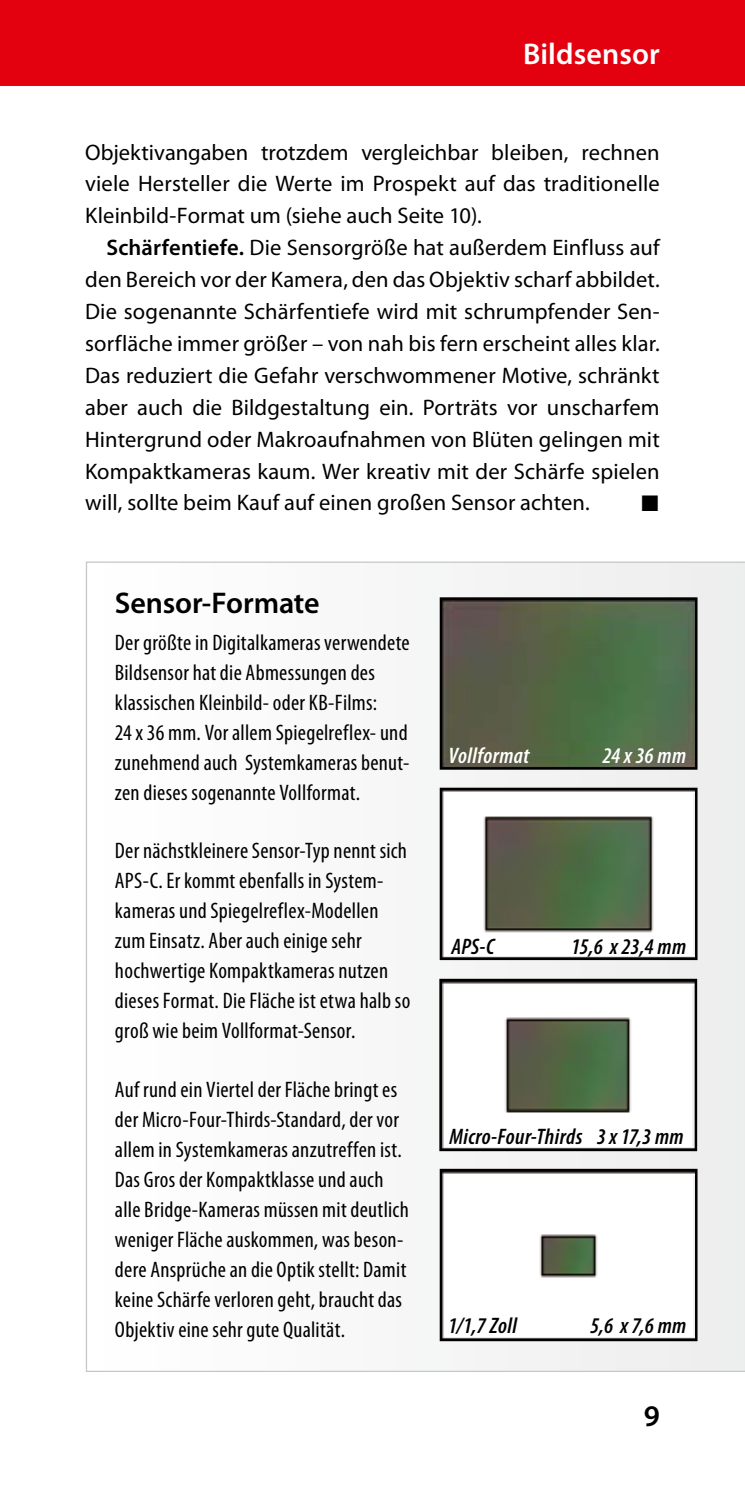
<style>
.page{position:relative;width:745px;height:1489px;background:#fff}
.page>*{position:absolute;margin:0;border:0;box-sizing:border-box;transform-origin:0 0}
.t1{font:600 30px "Myriad Pro";letter-spacing:-.005em;color:#000}
.t2{font:600 30px "Myriad Pro";letter-spacing:.005em;color:#fff}
.t3{font:condensed 22.5px/30px "Myriad Pro";letter-spacing:.01em;color:#000}
.t4{font:22.5px/32px "Myriad Pro";letter-spacing:.005em;color:#000;text-align:justify}
.t5{font:italic 600 condensed 22.5px "Myriad Pro";letter-spacing:.015em;color:#000}
.t6{font:italic 600 condensed 22.5px "Myriad Pro";letter-spacing:.02em;color:#fff}
.t7{font:22.5px "Zapf Dingbats ITC";color:#000}
.s1{font-weight:600}
</style>
<div class="page">
<div style="left:0;top:0;width:744px;height:85px;background:#e3000f"></div>
<svg style="left:86px;top:561px;width:658px;height:810px"></svg>
<img style="left:442px;top:600px;width:252px;height:166px">
<div style="left:439px;top:597px;width:258px;height:172px;border:2px solid #000"></div>
<img style="left:442px;top:790px;width:252px;height:167px">
<div style="left:439px;top:787px;width:258px;height:173px;border:2px solid #000"></div>
<img style="left:442px;top:981px;width:251px;height:167px">
<div style="left:439px;top:978px;width:257px;height:173px;border:2px solid #000"></div>
<img style="left:442px;top:1171px;width:252px;height:166px">
<div style="left:439px;top:1168px;width:258px;height:172px;border:2px solid #000"></div>
<h1 class="t2" style="left:522px;top:37px;width:138px">Bildsensor</h1>
<p class="t4" style="left:85px;top:136px;width:575px">Objektivangaben trotzdem vergleichbar bleiben, rechnen viele Hersteller die Werte im Prospekt auf das traditionelle Kleinbild-Format um (siehe auch Seite 10).</p>
<p class="t4" style="left:85px;top:231px;width:576px;text-indent:21px"><span class="s1">Schärfentiefe.</span> Die Sensorgröße hat außerdem Einfluss auf den Bereich vor der Kamera, den das Objektiv scharf abbildet.<br>Die sogenannte Schärfentiefe wird mit schrumpfender Sen&shy;sorfläche immer größer – von nah bis fern erscheint alles klar.<br>Das reduziert die Gefahr verschwommener Motive, schränkt aber auch die Bildgestaltung ein. Porträts vor unscharfem Hintergrund oder Makroaufnahmen von Blüten gelingen mit Kompaktkameras kaum. Wer kreativ mit der Schärfe spielen will, sollte beim Kauf auf einen großen Sensor achten.</p>
<p class="t7" style="left:641px;top:492px;width:19px">■</p>
<h1 class="t1" style="left:115px;top:586px;width:206px">Sensor-Formate</h1>
<p class="t3" style="left:115px;top:628px;width:296px">Der größte in Digitalkameras verwendete Bildsensor hat die Abmessungen des klassischen Kleinbild- oder KB-Films:<br>24 x 36 mm. Vor allem Spiegelreflex- und zunehmend auch Systemkameras benut&shy;zen dieses sogenannte Vollformat.</p>
<p class="t3" style="left:115px;top:836px;width:297px">Der nächstkleinere Sensor-Typ nennt sich APS-C. Er kommt ebenfalls in System&shy;kameras und Spiegelreflex-Modellen zum Einsatz. Aber auch einige sehr hochwertige Kompaktkameras nutzen dieses Format. Die Fläche ist etwa halb so groß wie beim Vollformat-Sensor.</p>
<p class="t3" style="left:115px;top:1074px;width:295px">Auf rund ein Viertel der Fläche bringt es der Micro-Four-Thirds-Standard, der vor allem in Systemkameras anzutreffen ist.<br>Das Gros der Kompaktklasse und auch alle Bridge-Kameras müssen mit deutlich weniger Fläche auskommen, was beson&shy;dere Ansprüche an die Optik stellt: Damit keine Schärfe verloren geht, braucht das Objektiv eine sehr gute Qualität.</p>
<p class="t6" style="left:448px;top:743px;width:82px">Vollformat</p>
<p class="t6" style="left:602px;top:743px;width:85px">24 x 36 mm</p>
<p class="t5" style="left:451px;top:934px;width:45px">APS-C</p>
<p class="t5" style="left:570px;top:934px;width:116px">15,6 x 23,4 mm</p>
<p class="t5" style="left:449px;top:1124px;width:236px">Micro-Four-Thirds 3 x 17,3 mm</p>
<p class="t5" style="left:448px;top:1313px;width:70px">1/1,7 Zoll</p>
<p class="t5" style="left:589px;top:1313px;width:98px">5,6 x 7,6 mm</p>
<h1 class="t1" style="left:643px;top:1399px;width:18px">9</h1>
</div>
